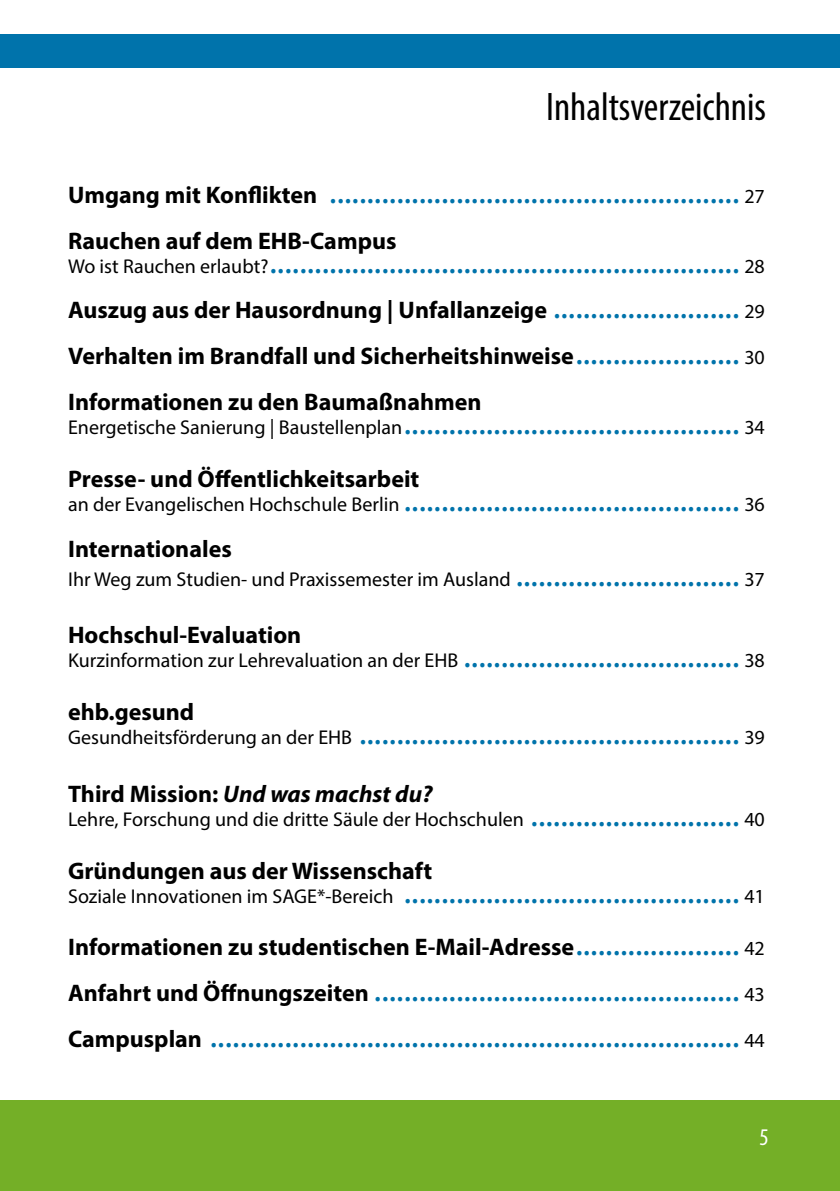
<style>
.page{position:relative;width:840px;height:1191px;background:#fff}
.page>*{position:absolute;margin:0;border:0;box-sizing:border-box;transform-origin:0 0}
.t1{font:condensed 40px "Myriad Pro";color:#000}
.t2{font:36px/45.8px "Myriad Pro";color:#0073ab}
.t3{font:700 24px/45.8px "Myriad Pro";color:#000;text-align:justify}
.t4{font:italic 700 24px "Myriad Pro";color:#000}
.t5{font:condensed 24px "Myriad Pro";color:#fff}
.t6{font:20px "Myriad Pro";color:#000}
.s1{font-weight:700;font-size:24px;color:#000}
.s2{font-size:20px;color:#000}
.s3{font-weight:400;font-size:36px;color:#0073ab}
.s4{font-weight:400;font-size:20px}
.s5{font-size:36px;color:#0073ab}
.s6{font-style:normal}
</style>
<div class="page">
<div style="left:0;top:1100px;width:839px;height:91px;background:#74af27"></div>
<div style="left:0;top:34px;width:839px;height:34px;background:#0073ab"></div>
<p class="t1" style="left:546px;top:82px;width:221px">Inhaltsverzeichnis</p>
<p class="t2" style="left:68px;top:167px;width:698px"><span class="s1">Umgang mit Konflikten</span> ....................................................... <span class="s2">27</span></p>
<p class="t3" style="left:68px;top:217px;width:330px">Rauchen auf dem EHB-Campus</p>
<p class="t2" style="left:68px;top:237px;width:698px"><span class="s2">Wo ist Rauchen erlaubt?</span>............................................................... <span class="s2">28</span></p>
<p class="t3" style="left:68px;top:287px;width:698px">Auszug aus der Hausordnung | Unfallanzeige <span class="s3">.........................</span> <span class="s4">29<br></span>Verhalten im Brandfall und Sicherheitshinweise<span class="s3">......................</span> <span class="s4">30<br></span>Informationen zu den Baumaßnahmen</p>
<p class="t2" style="left:68px;top:398px;width:698px"><span class="s2">Energetische Sanierung | Baustellenplan</span>............................................. <span class="s2">34</span></p>
<p class="t3" style="left:68px;top:455px;width:352px">Presse- und Öffentlichkeitsarbeit</p>
<p class="t2" style="left:68px;top:475px;width:698px"><span class="s2">an der Evangelischen Hochschule Berlin</span> ............................................. <span class="s2">36</span></p>
<p class="t3" style="left:68px;top:525px;width:165px">Internationales</p>
<p class="t6" style="left:68px;top:566px;width:698px">Ihr Weg zum Studien- und Praxissemester im Ausland <span class="s5">..............................</span> 37</p>
<p class="t3" style="left:68px;top:611px;width:235px">Hochschul-Evaluation</p>
<p class="t6" style="left:68px;top:648px;width:698px">Kurzinformation zur Lehrevaluation an der EHB <span class="s5">.....................................</span> 38</p>
<p class="t3" style="left:68px;top:688px;width:128px">ehb.gesund</p>
<p class="t2" style="left:68px;top:708px;width:698px"><span class="s2">Gesundheitsförderung an der EHB</span> ................................................... <span class="s2">39</span></p>
<p class="t4" style="left:68px;top:778px;width:366px"><span class="s6">Third Mission:</span> Und was machst du?</p>
<p class="t6" style="left:68px;top:806px;width:698px">Lehre, Forschung und die dritte Säule der Hochschulen <span class="s5">............................</span> 40</p>
<p class="t3" style="left:68px;top:846px;width:365px">Gründungen aus der Wissenschaft</p>
<p class="t2" style="left:68px;top:867px;width:698px"><span class="s2">Soziale Innovationen im SAGE*-Bereich</span> ............................................. <span class="s2">41</span></p>
<p class="t3" style="left:68px;top:923px;width:698px">Informationen zu studentischen E-Mail-Adresse<span class="s3">......................</span> <span class="s4">42</span></p>
<p class="t2" style="left:68px;top:965px;width:698px"><span class="s1">Anfahrt und Öffnungszeiten</span> ................................................. <span class="s2">43<br></span><span class="s1">Campusplan</span> ....................................................................... <span class="s2">44</span></p>
<p class="t5" style="left:759px;top:1122px;width:11px">5</p>
</div>
